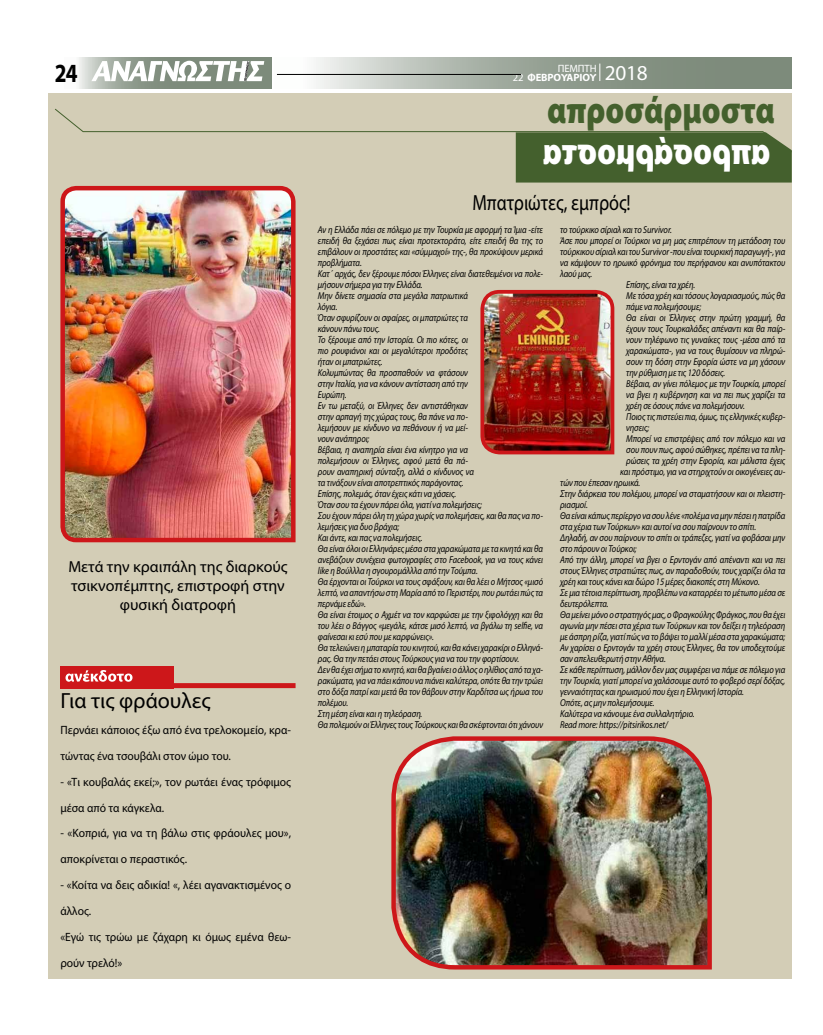
<style>
.page{position:relative;width:823px;height:1035px;background:#fff}
.page>*{position:absolute;margin:0;border:0;box-sizing:border-box;transform-origin:0 0}
.t1{font:900 38.4px "Myriad Pro";color:#44602d;scale:.83 1}
.t2{font:700 26.3px "Myriad Pro";color:#000;scale:.81 1}
.t3{font:22px "Myriad Pro";color:#000;scale:.82 1}
.t4{font:22px "Myriad Pro";color:#000}
.t5{font:16px/19.2px "Myriad Pro";color:#000;text-align:center}
.t6{font:12px/25.9px "Myriad Pro";color:#000;scale:.96 1}
.t7{font:700 10.6px "Myriad Pro";letter-spacing:-.01em;color:#fff}
.t8{font:10.6px "Myriad Pro";letter-spacing:-.01em;color:#fff}
.t9{font:italic 10px/11px "Myriad Pro";letter-spacing:-.01em;color:#000;scale:.85 1}
.s1{font-weight:400}
.s2{font-weight:400;font-size:21.3px}
</style>
<div class="page">
<div style="left:48px;top:93px;width:743px;height:885px;background:#d3cdb6"></div>
<div style="left:60px;top:666px;width:114px;height:22px;background:#cd171a"></div>
<svg style="left:65px;top:670px;width:67px;height:12px"></svg>
<div style="left:173px;top:683px;width:122px;height:5px;background:#cd171a"></div>
<img style="left:60px;top:185px;width:236px;height:358px">
<img style="left:480px;top:289px;width:135px;height:166px">
<img style="left:391px;top:736px;width:321px;height:234px">
<svg style="left:79px;top:57px;width:192px;height:31px;background:#96a194"></svg>
<svg style="left:276px;top:57px;width:515px;height:31px;background:#a5afa4"></svg>
<svg style="left:91px;top:61px;width:173px;height:20px"></svg>
<hr style="left:277px;top:74px;width:243px;height:1px;background:#000">
<svg style="left:599px;top:64px;width:1px;height:17px"></svg>
<svg style="left:55px;top:108px;width:736px;height:74px"></svg>
<p class="t8" style="left:557px;top:61px;width:40px">ΠΕΜΠΤΗ</p>
<h2 class="t2" style="left:55px;top:56px;width:29px">24</h2>
<p class="t7" style="left:512px;top:70px;width:137px"><span class="s1">22</span> ΦΕΒΡΟΥΑΡΙΟΥ <span class="s2">2018</span></p>
<h3 class="t5" style="left:68px;top:557px;width:221px">Μετά την κραιπάλη της διαρκούς τσικνοπέμπτης, επιστροφή στην φυσική διατροφή</h3>
<h3 class="t4" style="left:60px;top:687px;width:152px">Για τις φράουλες</h3>
<p class="t6" style="left:60px;top:716px;width:241px">Περνάει κάποιος έξω από ένα τρελοκομείο, κρα&shy;τώντας ένα τσουβάλι στον ώμο του.</p>
<p class="t6" style="left:60px;top:768px;width:242px">- «Τι κουβαλάς εκεί;», τον ρωτάει ένας τρόφιμος μέσα από τα κάγκελα.</p>
<p class="t6" style="left:60px;top:820px;width:242px">- «Κοπριά, για να τη βάλω στις φράουλες μου», αποκρίνεται ο περαστικός.</p>
<p class="t6" style="left:60px;top:872px;width:242px">- «Κοίτα να δεις αδικία! «, λέει αγανακτισμένος ο άλλος.<br>«Εγώ τις τρώω με ζάχαρη κι όμως εμένα θεω&shy;ρούν τρελό!»</p>
<h1 class="t1" style="left:547px;top:85px;width:275px">απροσάρμοστα</h1>
<h3 class="t3" style="left:472px;top:189px;width:194px">Μπατριώτες, εμπρός!</h3>
<p class="t9" style="left:317px;top:224px;width:266px">Αν η Ελλάδα πάει σε πόλεμο με την Τουρκία με αφορμή τα Ίμια -είτε επειδή θα ξεχάσει πως είναι προτεκτοράτο, είτε επειδή θα της το επιβάλουν οι προστάτες και «σύμμαχοί» της-, θα προκύψουν μερικά προβλήματα.<br>Κατ΄ αρχάς, δεν ξέρουμε πόσοι Έλληνες είναι διατεθειμένοι να πολε&shy;μήσουν σήμερα για την Ελλάδα.<br>Μην δίνετε σημασία στα μεγάλα πατριωτικά<br>λόγια.<br>Όταν σφυρίζουν οι σφαίρες, οι μπατριώτες τα<br>κάνουν πάνω τους.<br>Το ξέρουμε από την Ιστορία. Οι πιο κότες, οι<br>πιο ρουφιάνοι και οι μεγαλύτεροι προδότες<br>ήταν οι μπατριώτες.<br>Κολυμπώντας θα προσπαθούν να φτάσουν<br>στην Ιταλία, για να κάνουν αντίσταση από την<br>Ευρώπη.<br>Εν τω μεταξύ, οι Έλληνες δεν αντιστάθηκαν<br>στην αρπαγή της χώρας τους, θα πάνε να πο-<br>λεμήσουν με κίνδυνο να πεθάνουν ή να μεί-<br>νουν ανάπηροι;<br>Βέβαια, η αναπηρία είναι ένα κίνητρο για να<br>πολεμήσουν οι Έλληνες, αφού μετά θα πά-<br>ρουν αναπηρική σύνταξη, αλλά ο κίνδυνος να<br>τα τινάξουν είναι αποτρεπτικός παράγοντας.<br>Επίσης, πολεμάς, όταν έχεις κάτι να χάσεις.<br>Όταν σου τα έχουν πάρει όλα, γιατί να πολεμήσεις;<br>Σου έχουν πάρει όλη τη χώρα χωρίς να πολεμήσεις, και θα πας να πο&shy;λεμήσεις για δυο βράχια;<br>Και άντε, και πας να πολεμήσεις.<br>Θα είναι όλοι οι Ελληνάρες μέσα στα χαρακώματα με τα κινητά και θα ανεβάζουν συνέχεια φωτογραφίες στο Facebook, για να τους κάνει like η Βούλλλα η σγουρομάλλλα από την Τούμπα.<br>Θα έρχονται οι Τούρκοι να τους σφάξουν, και θα λέει ο Μήτσος «μισό λεπτό, να απαντήσω στη Μαρία από το Περιστέρι, που ρωτάει πώς τα περνάμε εδώ».<br>Θα είναι έτοιμος ο Αχμέτ να τον καρφώσει με την ξιφολόγχη και θα του λέει ο Βάγγος «μεγάλε, κάτσε μισό λεπτό, να βγάλω τη selfie, να φαίνεσαι κι εσύ που με καρφώνεις».<br>Θα τελειώνει η μπαταρία του κινητού, και θα κάνει χαρακίρι ο Ελληνά&shy;ρας. Θα την πετάει στους Τούρκους για να του την φορτίσουν.<br>Δεν θα έχει σήμα το κινητό, και θα βγαίνει ο άλλος ο ηλίθιος από τα χα&shy;ρακώματα, για να πάει κάπου να πιάνει καλύτερα, οπότε θα την τρώει στο δόξα πατρί και μετά θα τον θάβουν στην Καρδίτσα ως ήρωα του πολέμου.<br>Στη μέση είναι και η τηλεόραση.<br>Θα πολεμούν οι Έλληνες τους Τούρκους και θα σκέφτονται ότι χάνουν</p>
<p class="t9" style="left:559px;top:224px;width:133px">το τούρκικο σίριαλ και το Survivor.</p>
<p class="t9" style="left:559px;top:235px;width:266px">Άσε που μπορεί οι Τούρκοι να μη μας επιτρέπουν τη μετάδοση του</p>
<p class="t9" style="left:559px;top:246px;width:266px">τούρκικου σίριαλ και του Survivor -που είναι τουρκική παραγωγή-, για</p>
<p class="t9" style="left:559px;top:257px;width:266px">να κάμψουν το ηρωικό φρόνημα του περήφανου και ανυπότακτου</p>
<p class="t9" style="left:559px;top:268px;width:39px">λαού μας.</p>
<p class="t9" style="left:625px;top:279px;width:82px">Επίσης, είναι τα χρέη.</p>
<p class="t9" style="left:625px;top:290px;width:189px">Με τόσα χρέη και τόσους λογαριασμούς, πώς θα</p>
<p class="t9" style="left:625px;top:301px;width:90px">πάμε να πολεμήσουμε;</p>
<p class="t9" style="left:625px;top:312px;width:189px">Θα είναι οι Έλληνες στην πρώτη γραμμή, θα</p>
<p class="t9" style="left:625px;top:323px;width:189px">έχουν τους Τουρκαλάδες απέναντι και θα παίρ-</p>
<p class="t9" style="left:625px;top:334px;width:189px">νουν τηλέφωνο τις γυναίκες τους -μέσα από τα</p>
<p class="t9" style="left:625px;top:345px;width:189px">χαρακώματα-, για να τους θυμίσουν να πληρώ-</p>
<p class="t9" style="left:625px;top:356px;width:189px">σουν τη δόση στην Εφορία ώστε να μη χάσουν</p>
<p class="t9" style="left:625px;top:367px;width:118px">την ρύθμιση με τις 120 δόσεις.</p>
<p class="t9" style="left:625px;top:378px;width:189px">Βέβαια, αν γίνει πόλεμος με την Τουρκία, μπορεί</p>
<p class="t9" style="left:625px;top:389px;width:189px">να βγει η κυβέρνηση και να πει πως χαρίζει τα</p>
<p class="t9" style="left:625px;top:400px;width:141px">χρέη σε όσους πάνε να πολεμήσουν.</p>
<p class="t9" style="left:625px;top:411px;width:189px">Ποιος τις πιστεύει πια, όμως, τις ελληνικές κυβερ-</p>
<p class="t9" style="left:625px;top:422px;width:29px">νησεις;</p>
<p class="t9" style="left:625px;top:433px;width:189px">Μπορεί να επιστρέψεις από τον πόλεμο και να</p>
<p class="t9" style="left:625px;top:444px;width:189px">σου πουν πως, αφού σώθηκες, πρέπει να τα πλη-</p>
<p class="t9" style="left:625px;top:455px;width:189px">ρώσεις τα χρέη στην Εφορία, και μάλιστα έχεις</p>
<p class="t9" style="left:619px;top:466px;width:196px">και πρόστιμο, για να στηριχτούν οι οικογένειες αυ-</p>
<p class="t9" style="left:559px;top:477px;width:96px">τών που έπεσαν ηρωικά.</p>
<p class="t9" style="left:559px;top:488px;width:266px">Στην διάρκεια του πολέμου, μπορεί να σταματήσουν και οι πλειστη-</p>
<p class="t9" style="left:559px;top:499px;width:34px">ριασμοί.</p>
<p class="t9" style="left:559px;top:510px;width:266px">Θα είναι κάπως περίεργο να σου λένε «πολέμα να μην πέσει η πατρίδα</p>
<p class="t9" style="left:559px;top:521px;width:232px">στα χέρια των Τούρκων» και αυτοί να σου παίρνουν το σπίτι.</p>
<p class="t9" style="left:559px;top:532px;width:266px">Δηλαδή, αν σου παίρνουν το σπίτι οι τράπεζες, γιατί να φοβάσαι μην</p>
<p class="t9" style="left:559px;top:543px;width:91px">στο πάρουν οι Τούρκοι;</p>
<p class="t9" style="left:559px;top:554px;width:266px">Από την άλλη, μπορεί να βγει ο Ερντογάν από απέναντι και να πει</p>
<p class="t9" style="left:559px;top:565px;width:266px">στους Έλληνες στρατιώτες πως, αν παραδοθούν, τους χαρίζει όλα τα</p>
<p class="t9" style="left:559px;top:576px;width:236px">χρέη και τους κάνει και δώρο 15 μέρες διακοπές στη Μύκονο.</p>
<p class="t9" style="left:559px;top:587px;width:266px">Σε μια τέτοια περίπτωση, προβλέπω να καταρρέει το μέτωπο μέσα σε</p>
<p class="t9" style="left:559px;top:598px;width:59px">δευτερόλεπτα.</p>
<p class="t9" style="left:559px;top:609px;width:266px">Θα μείνει μόνο ο στρατηγός μας, ο Φραγκούλης Φράγκος, που θα έχει</p>
<p class="t9" style="left:559px;top:620px;width:266px">αγωνία μην πέσει στα χέρια των Τούρκων και τον δείξει η τηλεόραση</p>
<p class="t9" style="left:559px;top:631px;width:266px">με άσπρη ρίζα, γιατί πώς να το βάψει το μαλλί μέσα στα χαρακώματα;</p>
<p class="t9" style="left:559px;top:642px;width:266px">Αν χαρίσει ο Ερντογάν τα χρέη στους Έλληνες, θα τον υποδεχτούμε</p>
<p class="t9" style="left:559px;top:653px;width:126px">σαν απελευθερωτή στην Αθήνα.</p>
<p class="t9" style="left:559px;top:664px;width:266px">Σε κάθε περίπτωση, μάλλον δεν μας συμφέρει να πάμε σε πόλεμο για</p>
<p class="t9" style="left:559px;top:675px;width:266px">την Τουρκία, γιατί μπορεί να χαλάσουμε αυτό το φοβερό σερί δόξας,</p>
<p class="t9" style="left:559px;top:686px;width:218px">γενναιότητας και ηρωισμού που έχει η Ελληνική Ιστορία.</p>
<p class="t9" style="left:559px;top:697px;width:113px">Οπότε, ας μην πολεμήσουμε.</p>
<p class="t9" style="left:559px;top:708px;width:160px">Καλύτερα να κάνουμε ένα συλλαλητήριο.</p>
<p class="t9" style="left:559px;top:719px;width:128px">Read more: https://pitsirikos.net/</p>
</div>
